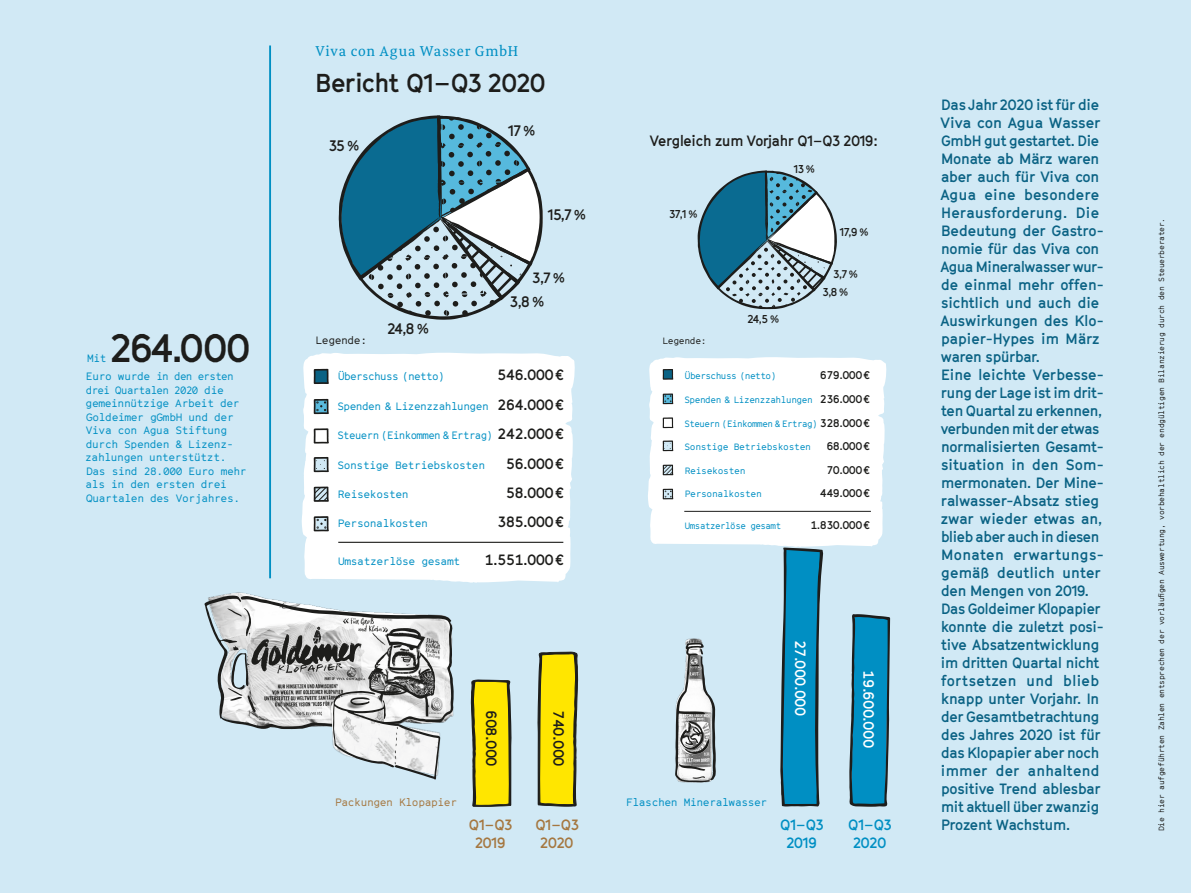
<style>
.page{position:relative;width:1191px;height:893px;background:#d1e9f5}
.page>*{position:absolute;margin:0;border:0;box-sizing:border-box;transform-origin:0 0}
.t1{font:700 39px "GT Cinetype";color:#1d1d1b}
.t2{font:700 25.5px "GT Cinetype";letter-spacing:-.02em;color:#1d1d1b}
.t3{font:700 15px "GT Cinetype";color:#1d1d1b}
.t4{font:700 14.7px/18px "GT Cinetype";letter-spacing:-.01em;color:#0a6284}
.t5{font:700 14.7px "GT Cinetype";letter-spacing:-.05em;color:#1d1d1b}
.t6{font:700 14.7px "GT Cinetype";letter-spacing:-.015em;color:#1d1d1b}
.t7{font:14.7px "Meret Pro";letter-spacing:.055em;color:#008fc3}
.t8{font:700 14.7px "GT Cinetype";letter-spacing:-.05em;color:#fff}
.t9{font:700 14.7px/18px "GT Cinetype";letter-spacing:-.01em;color:#a57740;text-align:center}
.t10{font:700 14.7px/18px "GT Cinetype";letter-spacing:-.01em;color:#008fc3;text-align:center}
.t11{font:700 11.25px "GT Cinetype";color:#1d1d1b}
.t12{font:700 10.95px "GT Cinetype";letter-spacing:-.05em;color:#1d1d1b}
.t13{font:10.5px/13.5px "GT Cinetype Mono";letter-spacing:-.03em;color:#008fc3}
.t14{font:10.5px "GT Cinetype Mono";letter-spacing:-.05em;color:#008fc3;scale:.95 1}
.t15{font:10.5px "GT Cinetype Mono";letter-spacing:-.03em;color:#a57740}
.t16{font:10.5px "GT Cinetype Mono";letter-spacing:-.055em;color:#008fc3}
.t17{font:10.5px "GT Cinetype Mono";letter-spacing:-.03em;color:#1d1d1b}
.t18{font:9px "GT Cinetype Mono";letter-spacing:-.04em;color:#008fc3}
.t19{font:9px "GT Cinetype Mono";letter-spacing:-.04em;color:#008fc3;scale:.95 1}
.t20{font:9px "GT Cinetype Mono";letter-spacing:-.03em;color:#1d1d1b}
.t21{font:7.5px "GT Cinetype Mono";letter-spacing:-.03em;color:#1d1d1b}
.s1{font-family:"GT Cinetype";font-weight:700;font-size:14.7px;color:#1d1d1b}
.s2{font-family:"GT Cinetype";font-weight:700;font-size:10.95px;color:#1d1d1b}
</style>
<div class="page">
<div style="left:648px;top:357px;width:238px;height:190px;background:#fff"></div>
<div style="left:302px;top:353px;width:273px;height:230px;background:#fff"></div>
<hr style="left:269px;top:45px;width:2px;height:533px;background:#008fc3">
<hr style="left:338px;top:542px;width:225px;height:1px;background:#1d1d1b">
<svg style="left:314px;top:369px;width:15px;height:15px"></svg>
<svg style="left:314px;top:399px;width:15px;height:15px"></svg>
<svg style="left:314px;top:428px;width:15px;height:16px"></svg>
<svg style="left:314px;top:516px;width:15px;height:15px"></svg>
<svg style="left:314px;top:457px;width:15px;height:15px"></svg>
<svg style="left:314px;top:487px;width:15px;height:15px"></svg>
<svg style="left:662px;top:369px;width:11px;height:11px"></svg>
<svg style="left:662px;top:393px;width:11px;height:11px"></svg>
<svg style="left:662px;top:417px;width:11px;height:11px"></svg>
<svg style="left:662px;top:489px;width:11px;height:10px"></svg>
<svg style="left:662px;top:440px;width:11px;height:11px"></svg>
<svg style="left:662px;top:465px;width:11px;height:10px"></svg>
<img style="left:681px;top:638px;width:27px;height:145px">
<svg style="left:675px;top:642px;width:41px;height:140px"></svg>
<svg style="left:338px;top:115px;width:205px;height:205px"></svg>
<svg style="left:697px;top:170px;width:140px;height:140px"></svg>
<svg style="left:204px;top:596px;width:250px;height:184px"></svg>
<hr style="left:684px;top:511px;width:187px;height:1px;background:#1d1d1b">
<svg style="left:537px;top:651px;width:42px;height:156px;background:#d6c619"></svg>
<svg style="left:780px;top:548px;width:43px;height:258px;background:#208bb2"></svg>
<svg style="left:849px;top:614px;width:41px;height:193px;background:#1687b0"></svg>
<svg style="left:470px;top:679px;width:42px;height:128px;background:#d5c518"></svg>
<h1 class="t1" style="left:111px;top:325px;width:141px">264.000</h1>
<p class="t13" style="left:85px;top:370px;width:163px">Euro wurde in den ersten drei Quartalen 2020 die gemeinnützige Arbeit der<br>Goldeimer gGmbH und der<br>Viva con Agua Stiftung durch Spenden &amp; Lizenz&shy;zahlungen unterstützt.<br>Das sind 28.000 Euro mehr als in den ersten drei<br>Quartalen des Vorjahres.</p>
<p class="t13" style="left:87px;top:351px;width:21px">Mit</p>
<p class="t7" style="left:315px;top:41px;width:204px">Viva con Agua Wasser GmbH</p>
<h2 class="t2" style="left:315px;top:68px;width:232px">Bericht Q1–Q3 2020</h2>
<p class="t3" style="left:329px;top:136px;width:32px">35%</p>
<p class="t3" style="left:508px;top:121px;width:29px">17%</p>
<p class="t3" style="left:548px;top:205px;width:40px">15,7 %</p>
<p class="t5" style="left:532px;top:269px;width:34px">3,7 %</p>
<p class="t3" style="left:510px;top:292px;width:36px">3,8 %</p>
<p class="t3" style="left:388px;top:319px;width:43px">24,8 %</p>
<p class="t17" style="left:315px;top:334px;width:53px">Legende:</p>
<p class="t16" style="left:338px;top:370px;width:108px">Überschuss (netto)</p>
<p class="t5" style="left:497px;top:366px;width:69px">546.000€</p>
<p class="t13" style="left:337px;top:400px;width:228px">Spenden &amp; Lizenzzahlungen <span class="s1">264.000€</span></p>
<p class="t14" style="left:337px;top:429px;width:240px">Steuern (Einkommen &amp; Ertrag) <span class="s1">242.000€</span></p>
<p class="t13" style="left:337px;top:458px;width:149px">Sonstige Betriebskosten</p>
<p class="t5" style="left:506px;top:454px;width:60px">56.000€</p>
<p class="t13" style="left:338px;top:487px;width:72px">Reisekosten</p>
<p class="t5" style="left:506px;top:484px;width:60px">58.000€</p>
<p class="t13" style="left:338px;top:517px;width:91px">Personalkosten</p>
<p class="t5" style="left:497px;top:513px;width:69px">385.000€</p>
<p class="t13" style="left:338px;top:554px;width:124px">Umsatzerlöse gesamt</p>
<p class="t5" style="left:484px;top:551px;width:81px">1.551.000€</p>
<p class="t15" style="left:335px;top:796px;width:124px">Packungen Klopapier</p>
<p class="t5" style="left:500px;top:710px;width:58px;rotate:90deg">608.000</p>
<p class="t5" style="left:568px;top:710px;width:58px;rotate:90deg">740.000</p>
<p class="t6" style="left:650px;top:132px;width:229px">Vergleich zum Vorjahr Q1–Q3 2019:</p>
<p class="t11" style="left:669px;top:207px;width:30px">37,1 %</p>
<p class="t11" style="left:794px;top:162px;width:23px">13%</p>
<p class="t11" style="left:748px;top:312px;width:33px">24,5 %</p>
<p class="t11" style="left:840px;top:225px;width:31px">17,9 %</p>
<p class="t12" style="left:833px;top:268px;width:26px">3,7 %</p>
<p class="t11" style="left:822px;top:285px;width:27px">3,8 %</p>
<p class="t20" style="left:662px;top:336px;width:46px">Legende:</p>
<p class="t18" style="left:685px;top:371px;width:93px">Überschuss (netto)</p>
<p class="t12" style="left:820px;top:369px;width:52px">679.000€</p>
<p class="t18" style="left:684px;top:394px;width:187px">Spenden &amp; Lizenzzahlungen <span class="s2">236.000€</span></p>
<p class="t19" style="left:684px;top:418px;width:197px">Steuern (Einkommen &amp; Ertrag) <span class="s2">328.000€</span></p>
<p class="t18" style="left:684px;top:441px;width:128px">Sonstige Betriebskosten</p>
<p class="t12" style="left:826px;top:440px;width:45px">68.000€</p>
<p class="t18" style="left:685px;top:465px;width:62px">Reisekosten</p>
<p class="t12" style="left:826px;top:463px;width:45px">70.000€</p>
<p class="t18" style="left:684px;top:488px;width:79px">Personalkosten</p>
<p class="t12" style="left:820px;top:487px;width:52px">449.000€</p>
<p class="t19" style="left:685px;top:521px;width:103px">Umsatzerlöse gesamt</p>
<p class="t12" style="left:810px;top:519px;width:61px">1.830.000€</p>
<p class="t8" style="left:809px;top:640px;width:78px;rotate:90deg">27.000.000</p>
<p class="t13" style="left:626px;top:796px;width:143px">Flaschen Mineralwasser</p>
<p class="t8" style="left:877px;top:670px;width:80px;rotate:90deg">19.600.000</p>
<p class="t9" style="left:469px;top:816px;width:45px">Q1–Q3<br>2019</p>
<p class="t9" style="left:535px;top:816px;width:45px">Q1–Q3<br>2020</p>
<p class="t10" style="left:780px;top:816px;width:45px">Q1–Q3<br>2019</p>
<p class="t10" style="left:848px;top:816px;width:45px">Q1–Q3<br>2020</p>
<p class="t4" style="left:940px;top:96px;width:165px">Das Jahr 2020 ist für die<br>Viva con Agua Wasser<br>GmbH gut gestartet. Die<br>Monate ab März waren aber auch für Viva con<br>Agua eine besondere<br>Herausforderung. Die<br>Bedeutung der Gastro&shy;nomie für das Viva con<br>Agua Mineralwasser wur&shy;de einmal mehr offen&shy;sichtlich und auch die<br>Auswirkungen des Klo&shy;papier-Hypes im März waren spürbar.<br>Eine leichte Verbesse&shy;rung der Lage ist im drit&shy;ten Quartal zu erkennen, verbunden mit der etwas normalisierten Gesamt&shy;situation in den Som&shy;mermonaten. Der Mine&shy;ralwasser-Absatz stieg zwar wieder etwas an, blieb aber auch in diesen<br>Monaten erwartungs&shy;gemäß deutlich unter den Mengen von 2019.<br>Das Goldeimer Klopapier konnte die zuletzt posi&shy;tive Absatzentwicklung im dritten Quartal nicht fortsetzen und blieb knapp unter Vorjahr. In der Gesamtbetrachtung des Jahres 2020 ist für das Klopapier aber noch immer der anhaltend positive Trend ablesbar mit aktuell über zwanzig<br>Prozent Wachstum.</p>
<p class="t21" style="left:1156px;top:831px;width:615px;rotate:-90deg">Die hier aufgeführten Zahlen entsprechen der vorläufigen Auswertung, vorbehaltlich der endgültigen Bilanzierug durch den Steuerberater.</p>
</div>
